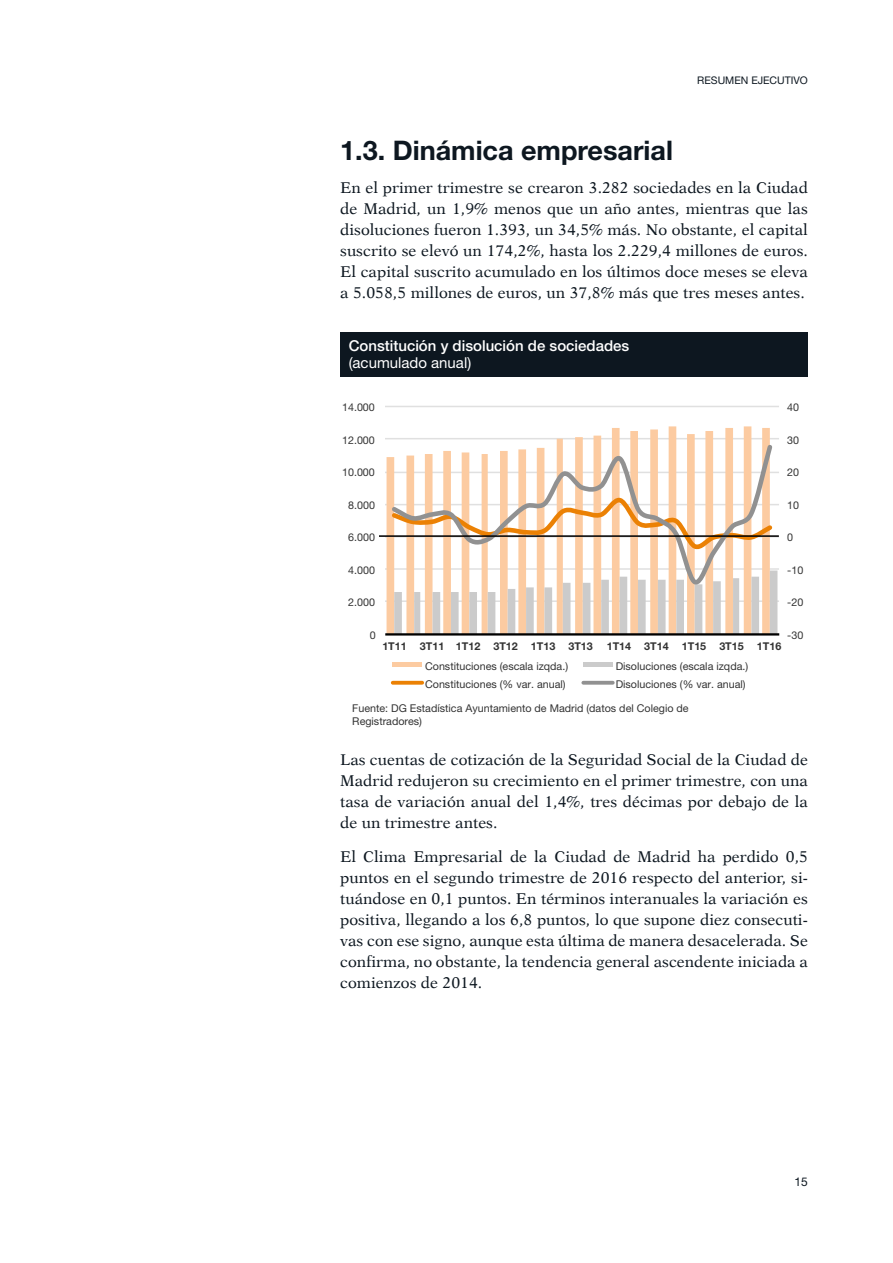
<style>
.page{position:relative;width:893px;height:1263px;background:#fff}
.page>*{position:absolute;margin:0;border:0;box-sizing:border-box;transform-origin:0 0}
._1_2{font:700 27px "Helvetica Neue LT Std";color:#0d1720}
.Texto_general{font:15.6px/21px "Dutch 823 BT Roman B";color:#0d1720;text-align:justify}
.t1{font:500 15px/16.5px "Helvetica Neue LT Std";color:#fff}
.t2{font:12px "Helvetica Neue LT Std";color:#0d1720}
.t3{font:10.8px/12.3px "Helvetica Neue LT Std";color:#333}
.t4{font:700 10.8px "Helvetica Neue LT Std";color:#333}
.t5{font:10.5px "Helvetica Neue LT Std";color:#0d1720}
.s1{font-weight:400}
</style>
<div class="page">
<div style="left:340px;top:332px;width:468px;height:44px;background:#0d1720"></div>
<hr style="left:385px;top:600px;width:394px;height:2px;background:#e0e0e0">
<hr style="left:385px;top:568px;width:394px;height:2px;background:#e0e0e0">
<hr style="left:385px;top:536px;width:394px;height:2px;background:#e0e0e0">
<hr style="left:385px;top:504px;width:394px;height:1px;background:#e0e0e0">
<hr style="left:385px;top:472px;width:394px;height:1px;background:#e0e0e0">
<hr style="left:385px;top:438px;width:394px;height:1px;background:#e0e0e0">
<hr style="left:385px;top:406px;width:394px;height:1px;background:#e0e0e0">
<svg style="left:387px;top:426px;width:383px;height:207px"></svg>
<svg style="left:394px;top:570px;width:383px;height:63px"></svg>
<hr style="left:385px;top:633px;width:394px;height:2px;background:#000">
<svg style="left:388px;top:441px;width:387px;height:150px"></svg>
<div style="left:393px;top:662px;width:29px;height:5px;background:#fccba1"></div>
<div style="left:583px;top:662px;width:30px;height:5px;background:#cbcbcb"></div>
<svg style="left:393px;top:681px;width:29px;height:4px"></svg>
<svg style="left:583px;top:681px;width:30px;height:4px"></svg>
<hr style="left:379px;top:535px;width:400px;height:2px;background:#000">
<p class="t5" style="left:697px;top:74px;width:112px">RESUMEN EJECUTIVO</p>
<p class="_1_2" style="left:340px;top:133px;width:334px">1.3. Dinámica empresarial</p>
<p class="Texto_general" style="left:340px;top:177px;width:469px">En el primer trimestre se crearon 3.282 sociedades en la Ciudad de Madrid, un 1,9% menos que un año antes, mientras que las disoluciones fueron 1.393, un 34,5% más. No obstante, el capital suscrito se elevó un 174,2%, hasta los 2.229,4 millones de euros.<br>El capital suscrito acumulado en los últimos doce meses se eleva a 5.058,5 millones de euros, un 37,8% más que tres meses antes.</p>
<p class="t1" style="left:349px;top:338px;width:282px">Constitución y disolución de sociedades <span class="s1">(acumulado anual)</span></p>
<p class="t3" style="left:342px;top:401px;width:34px">14.000</p>
<p class="t3" style="left:787px;top:401px;width:13px">40</p>
<p class="t3" style="left:342px;top:434px;width:34px">12.000</p>
<p class="t3" style="left:787px;top:434px;width:13px">30</p>
<p class="t3" style="left:342px;top:466px;width:34px">10.000</p>
<p class="t3" style="left:787px;top:466px;width:13px">20</p>
<p class="t3" style="left:348px;top:499px;width:28px">8.000</p>
<p class="t3" style="left:787px;top:499px;width:13px">10</p>
<p class="t3" style="left:348px;top:531px;width:28px">6.000</p>
<p class="t3" style="left:787px;top:531px;width:7px">0</p>
<p class="t3" style="left:348px;top:564px;width:28px">4.000</p>
<p class="t3" style="left:787px;top:564px;width:18px">-10</p>
<p class="t3" style="left:348px;top:596px;width:28px">2.000</p>
<p class="t3" style="left:787px;top:596px;width:18px">-20</p>
<p class="t3" style="left:370px;top:629px;width:7px">0</p>
<p class="t3" style="left:787px;top:628px;width:18px">-30</p>
<p class="t4" style="left:382px;top:640px;width:212px">1T11 3T11 1T12 3T12 1T13 3T13</p>
<p class="t4" style="left:607px;top:640px;width:176px">1T14 3T14 1T15 3T15 1T16</p>
<p class="t3" style="left:425px;top:659px;width:145px">Constituciones (escala izqda.)</p>
<p class="t3" style="left:616px;top:659px;width:134px">Disoluciones (escala izqda.)</p>
<p class="t3" style="left:425px;top:678px;width:142px">Constituciones (% var. anual)</p>
<p class="t3" style="left:616px;top:678px;width:131px">Disoluciones (% var. anual)</p>
<p class="t3" style="left:352px;top:702px;width:338px">Fuente: DG Estadística Ayuntamiento de Madrid (datos del Colegio de<br>Registradores)</p>
<p class="Texto_general" style="left:340px;top:749px;width:469px">Las cuentas de cotización de la Seguridad Social de la Ciudad de Madrid redujeron su crecimiento en el primer trimestre, con una tasa de variación anual del 1,4%, tres décimas por debajo de la de un trimestre antes.</p>
<p class="Texto_general" style="left:340px;top:845px;width:469px">El Clima Empresarial de la Ciudad de Madrid ha perdido 0,5 puntos en el segundo trimestre de 2016 respecto del anterior, si&shy;tuándose en 0,1 puntos. En términos interanuales la variación es positiva, llegando a los 6,8 puntos, lo que supone diez consecuti&shy;vas con ese signo, aunque esta última de manera desacelerada. Se confirma, no obstante, la tendencia general ascendente iniciada a comienzos de 2014.</p>
<p class="t2" style="left:795px;top:1175px;width:15px">15</p>
</div>
